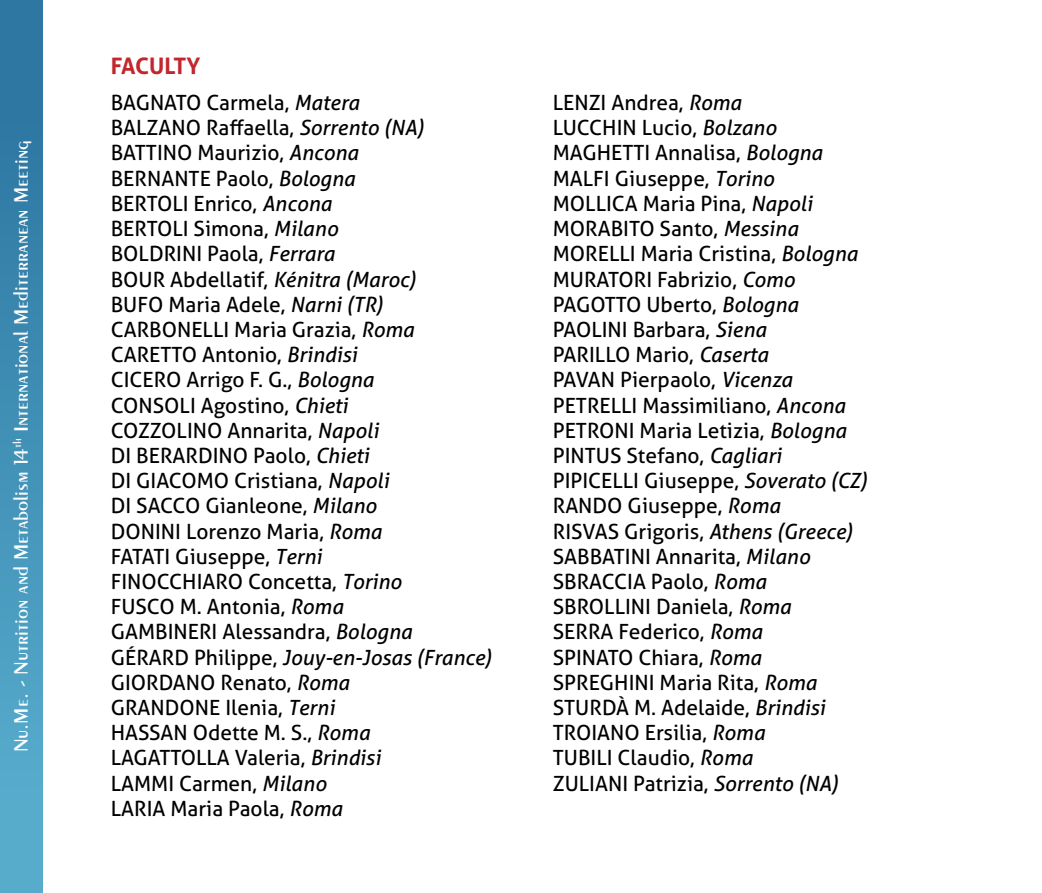
<style>
.page{position:relative;width:1042px;height:893px;background:#fff}
.page>*{position:absolute;margin:0;border:0;box-sizing:border-box;transform-origin:0 0}
.t1{font:700 22.75px "Aller";letter-spacing:-.01em;color:#c1272d}
.t2{font:21px/25.2px "Aller";color:#000}
.t3{font:600 20.47px "Exotic 350 BT";color:#fff}
.s1{font-style:italic}
</style>
<div class="page">
<div style="left:0;top:0;width:43px;height:893px;background:linear-gradient(to bottom,#28719d,#5bb1d0)"></div>
<p class="t3" style="left:9px;top:752px;width:613px;rotate:-90deg">Nu.Me. - Nutrition and Metabolism 14<sup>th</sup> International Mediterranean Meeting</p>
<p class="t1" style="left:111px;top:52px;width:91px">FACULTY</p>
<p class="t2" style="left:111px;top:90px;width:383px">BAGNATO Carmela, <span class="s1">Matera<br></span>BALZANO Raffaella, <span class="s1">Sorrento (NA)<br></span>BATTINO Maurizio, <span class="s1">Ancona<br></span>BERNANTE Paolo, <span class="s1">Bologna<br></span>BERTOLI Enrico, <span class="s1">Ancona<br></span>BERTOLI Simona, <span class="s1">Milano<br></span>BOLDRINI Paola, <span class="s1">Ferrara<br></span>BOUR Abdellatif, <span class="s1">Kénitra (Maroc)<br></span>BUFO Maria Adele, <span class="s1">Narni (TR)<br></span>CARBONELLI Maria Grazia, <span class="s1">Roma<br></span>CARETTO Antonio, <span class="s1">Brindisi<br></span>CICERO Arrigo F. G., <span class="s1">Bologna<br></span>CONSOLI Agostino, <span class="s1">Chieti<br></span>COZZOLINO Annarita, <span class="s1">Napoli<br></span>DI BERARDINO Paolo, <span class="s1">Chieti<br></span>DI GIACOMO Cristiana, <span class="s1">Napoli<br></span>DI SACCO Gianleone, <span class="s1">Milano<br></span>DONINI Lorenzo Maria, <span class="s1">Roma<br></span>FATATI Giuseppe, <span class="s1">Terni<br></span>FINOCCHIARO Concetta, <span class="s1">Torino<br></span>FUSCO M. Antonia, <span class="s1">Roma<br></span>GAMBINERI Alessandra, <span class="s1">Bologna<br></span>GÉRARD Philippe, <span class="s1">Jouy-en-Josas (France)<br></span>GIORDANO Renato, <span class="s1">Roma<br></span>GRANDONE Ilenia, <span class="s1">Terni<br></span>HASSAN Odette M. S., <span class="s1">Roma<br></span>LAGATTOLLA Valeria, <span class="s1">Brindisi<br></span>LAMMI Carmen, <span class="s1">Milano<br></span>LARIA Maria Paola, <span class="s1">Roma</span></p>
<p class="t2" style="left:553px;top:90px;width:316px">LENZI Andrea, <span class="s1">Roma<br></span>LUCCHIN Lucio, <span class="s1">Bolzano<br></span>MAGHETTI Annalisa, <span class="s1">Bologna<br></span>MALFI Giuseppe, <span class="s1">Torino<br></span>MOLLICA Maria Pina, <span class="s1">Napoli<br></span>MORABITO Santo, <span class="s1">Messina<br></span>MORELLI Maria Cristina, <span class="s1">Bologna<br></span>MURATORI Fabrizio, <span class="s1">Como<br></span>PAGOTTO Uberto, <span class="s1">Bologna<br></span>PAOLINI Barbara, <span class="s1">Siena<br></span>PARILLO Mario, <span class="s1">Caserta<br></span>PAVAN Pierpaolo, <span class="s1">Vicenza<br></span>PETRELLI Massimiliano, <span class="s1">Ancona<br></span>PETRONI Maria Letizia, <span class="s1">Bologna<br></span>PINTUS Stefano, <span class="s1">Cagliari<br></span>PIPICELLI Giuseppe, <span class="s1">Soverato (CZ)<br></span>RANDO Giuseppe, <span class="s1">Roma<br></span>RISVAS Grigoris, <span class="s1">Athens (Greece)<br></span>SABBATINI Annarita, <span class="s1">Milano<br></span>SBRACCIA Paolo, <span class="s1">Roma<br></span>SBROLLINI Daniela, <span class="s1">Roma<br></span>SERRA Federico, <span class="s1">Roma<br></span>SPINATO Chiara, <span class="s1">Roma<br></span>SPREGHINI Maria Rita, <span class="s1">Roma<br></span>STURDÀ M. Adelaide, <span class="s1">Brindisi<br></span>TROIANO Ersilia, <span class="s1">Roma<br></span>TUBILI Claudio, <span class="s1">Roma<br></span>ZULIANI Patrizia, <span class="s1">Sorrento (NA)</span></p>
</div>
